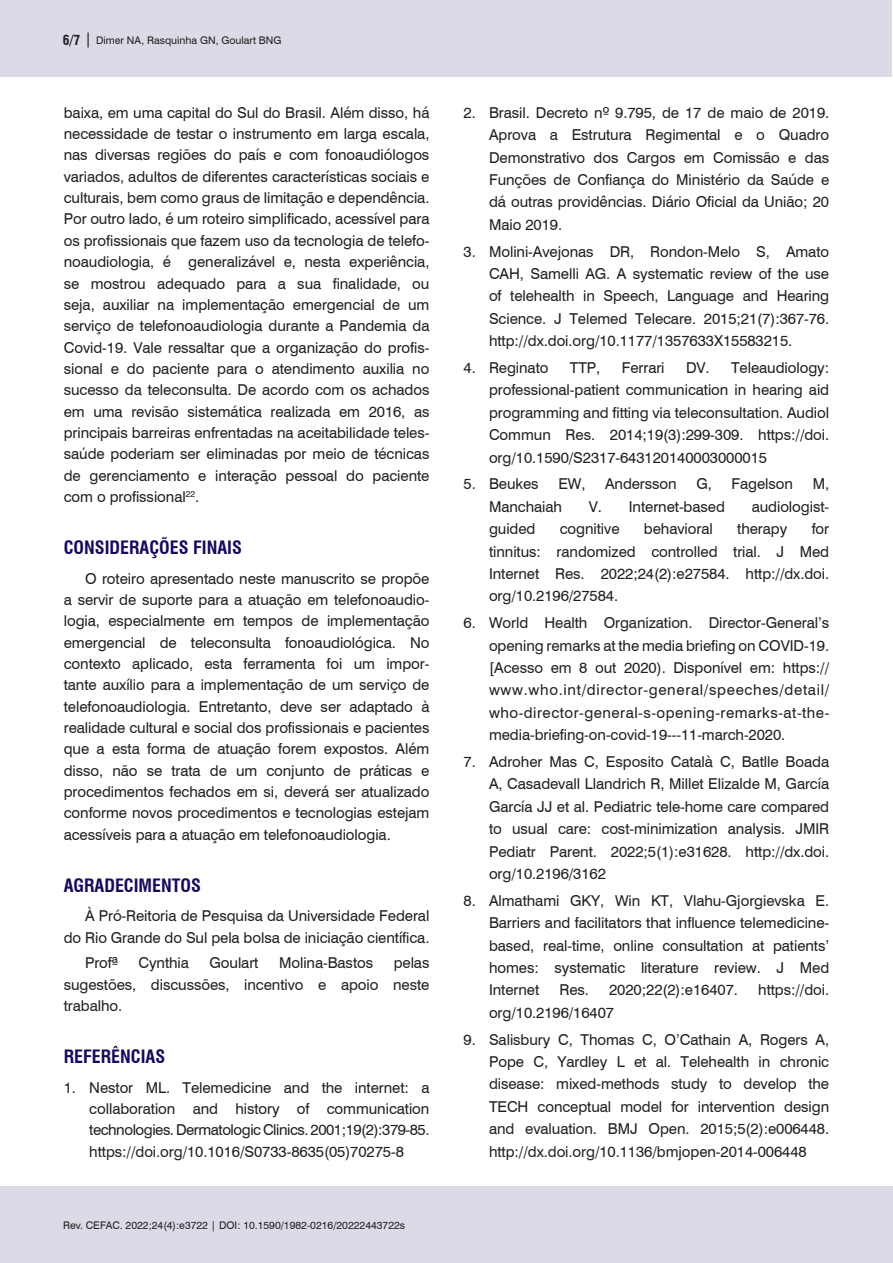
<style>
.page{position:relative;width:893px;height:1263px;background:#fff}
.page>*{position:absolute;margin:0;border:0;box-sizing:border-box;transform-origin:0 0}
.Nivel_1{font:700 condensed 18px "Swiss 721 BT";color:#18085f}
.Corpo_do_texto{font:15px/21.3px "Swiss 721 BT";letter-spacing:-.005em;color:#231f20;text-align:justify}
.t1{font:10.5px "Swiss 721 BT";color:#231f20}
.s1{font-weight:700;font-stretch:condensed;font-size:13.5px}
.s2{font-size:15px}
</style>
<div class="page">
<div style="left:0;top:1186px;width:892px;height:77px;background:#dcdae7"></div>
<div style="left:0;top:0;width:892px;height:77px;background:#dcdae7"></div>
<p class="t1" style="left:63px;top:33px;width:220px"><span class="s1">6/7</span> <span class="s2">|</span> Dimer NA, Rasquinha GN, Goulart BNG</p>
<p class="Corpo_do_texto" style="left:64px;top:101px;width:367px">baixa, em uma capital do Sul do Brasil. Além disso, há necessidade de testar o instrumento em larga escala, nas diversas regiões do país e com fonoaudiólogos variados, adultos de diferentes características sociais e culturais, bem como graus de limitação e dependência.<br>Por outro lado, é um roteiro simplificado, acessível para os profissionais que fazem uso da tecnologia de telefo&shy;noaudiologia, é generalizável e, nesta experiência, se mostrou adequado para a sua finalidade, ou seja, auxiliar na implementação emergencial de um serviço de telefonoaudiologia durante a Pandemia da Covid-19. Vale ressaltar que a organização do profis&shy;sional e do paciente para o atendimento auxilia no sucesso da teleconsulta. De acordo com os achados em uma revisão sistemática realizada em 2016, as principais barreiras enfrentadas na aceitabilidade teles&shy;saúde poderiam ser eliminadas por meio de técnicas de gerenciamento e interação pessoal do paciente com o profissional<sup>22</sup>.</p>
<p class="Nivel_1" style="left:64px;top:536px;width:180px">CONSIDERAÇÕES FINAIS</p>
<p class="Corpo_do_texto" style="left:64px;top:567px;width:367px;text-indent:21px">O roteiro apresentado neste manuscrito se propõe a servir de suporte para a atuação em telefonoaudio&shy;logia, especialmente em tempos de implementação emergencial de teleconsulta fonoaudiológica. No contexto aplicado, esta ferramenta foi um impor&shy;tante auxílio para a implementação de um serviço de telefonoaudiologia. Entretanto, deve ser adaptado à realidade cultural e social dos profissionais e pacientes que a esta forma de atuação forem expostos. Além disso, não se trata de um conjunto de práticas e procedimentos fechados em si, deverá ser atualizado conforme novos procedimentos e tecnologias estejam acessíveis para a atuação em telefonoaudiologia.</p>
<p class="Nivel_1" style="left:64px;top:874px;width:139px">AGRADECIMENTOS</p>
<p class="Corpo_do_texto" style="left:64px;top:905px;width:367px;text-align:right">À Pró-Reitoria de Pesquisa da Universidade Federal do Rio Grande do Sul pela bolsa de iniciação científica.</p>
<p class="Corpo_do_texto" style="left:85px;top:952px;width:34px">Profª</p>
<p class="Corpo_do_texto" style="left:138px;top:952px;width:52px">Cynthia</p>
<p class="Corpo_do_texto" style="left:210px;top:952px;width:50px">Goulart</p>
<p class="Corpo_do_texto" style="left:279px;top:952px;width:96px">Molina-Bastos</p>
<p class="Corpo_do_texto" style="left:64px;top:952px;width:367px;text-indent:330px">pelas sugestões, discussões, incentivo e apoio neste trabalho.</p>
<p class="Nivel_1" style="left:64px;top:1045px;width:103px">REFERÊNCIAS</p>
<p class="Corpo_do_texto" style="left:89px;top:1076px;width:342px;text-indent:-26px">1. Nestor ML. Telemedicine and the internet: a collaboration and history of communication technologies. Dermatologic Clinics. 2001;19(2):379-85. https://doi.org/10.1016/S0733-8635(05)70275-8</p>
<p class="t1" style="left:63px;top:1218px;width:344px">Rev. CEFAC. 2022;24(4):e3722 | DOI: 10.1590/1982-0216/20222443722s</p>
<p class="Corpo_do_texto" style="left:489px;top:101px;width:342px;line-height:22.4px;text-indent:-26px">2. Brasil. Decreto nº 9.795, de 17 de maio de 2019.<br>Aprova a Estrutura Regimental e o Quadro Demonstrativo dos Cargos em Comissão e das Funções de Confiança do Ministério da Saúde e dá outras providências. Diário Oficial da União; 20<br>Maio 2019.</p>
<p class="Corpo_do_texto" style="left:489px;top:239px;width:342px;line-height:22.4px;text-indent:-26px">3. Molini-Avejonas DR, Rondon-Melo S, Amato CAH, Samelli AG. A systematic review of the use of telehealth in Speech, Language and Hearing Science. J Telemed Telecare. 2015;21(7):367-76. http://dx.doi.org/10.1177/1357633X15583215.</p>
<p class="Corpo_do_texto" style="left:463px;top:356px;width:87px">4. Reginato</p>
<p class="Corpo_do_texto" style="left:570px;top:356px;width:32px">TTP,</p>
<p class="Corpo_do_texto" style="left:622px;top:356px;width:44px">Ferrari</p>
<p class="Corpo_do_texto" style="left:489px;top:356px;width:342px;line-height:22.4px;text-indent:197px">DV. Teleaudiology: professional-patient communication in hearing aid programming and fitting via teleconsultation. Audiol Commun Res. 2014;19(3):299-309. https://doi. org/10.1590/S2317-643120140003000015</p>
<p class="Corpo_do_texto" style="left:463px;top:473px;width:77px">5. Beukes</p>
<p class="Corpo_do_texto" style="left:558px;top:473px;width:29px">EW,</p>
<p class="Corpo_do_texto" style="left:605px;top:473px;width:73px">Andersson</p>
<p class="Corpo_do_texto" style="left:696px;top:473px;width:17px">G,</p>
<p class="Corpo_do_texto" style="left:731px;top:473px;width:63px">Fagelson</p>
<p class="Corpo_do_texto" style="left:813px;top:473px;width:18px">M,</p>
<p class="Corpo_do_texto" style="left:489px;top:495px;width:75px">Manchaiah</p>
<p class="Corpo_do_texto" style="left:589px;top:495px;width:138px">V. Internet-based</p>
<p class="Corpo_do_texto" style="left:752px;top:495px;width:79px">audiologist-</p>
<p class="Corpo_do_texto" style="left:489px;top:518px;width:48px">guided</p>
<p class="Corpo_do_texto" style="left:560px;top:518px;width:61px">cognitive</p>
<p class="Corpo_do_texto" style="left:644px;top:518px;width:70px">behavioral</p>
<p class="Corpo_do_texto" style="left:737px;top:518px;width:52px">therapy</p>
<p class="Corpo_do_texto" style="left:489px;top:517px;width:342px;line-height:22.4px;text-indent:323px">for tinnitus: randomized controlled trial. J Med Internet Res. 2022;24(2):e27584. http://dx.doi. org/10.2196/27584.</p>
<p class="Corpo_do_texto" style="left:489px;top:611px;width:342px;line-height:22.4px;text-indent:-26px">6. World Health Organization. Director-General’s opening remarks at the media briefing on COVID-19. [Acesso em 8 out 2020). Disponível em: https:// www.who.int/director-general/speeches/detail/ who-director-general-s-opening-remarks-at-the&shy;media-briefing-on-covid-19---11-march-2020.</p>
<p class="Corpo_do_texto" style="left:489px;top:750px;width:342px;line-height:22.4px;text-indent:-26px">7. Adroher Mas C, Esposito Català C, Batlle Boada A, Casadevall Llandrich R, Millet Elizalde M, García García JJ et al. Pediatric tele-home care compared to usual care: cost-minimization analysis. JMIR Pediatr Parent. 2022;5(1):e31628. http://dx.doi. org/10.2196/3162</p>
<p class="Corpo_do_texto" style="left:489px;top:889px;width:342px;line-height:22.4px;text-indent:-26px">8. Almathami GKY, Win KT, Vlahu-Gjorgievska E.<br>Barriers and facilitators that influence telemedicine&shy;based, real-time, online consultation at patients’ homes: systematic literature review. J Med Internet</p>
<p class="Corpo_do_texto" style="left:559px;top:979px;width:31px">Res.</p>
<p class="Corpo_do_texto" style="left:609px;top:979px;width:130px">2020;22(2):e16407.</p>
<p class="Corpo_do_texto" style="left:758px;top:979px;width:73px">https://doi.</p>
<p class="Corpo_do_texto" style="left:489px;top:1001px;width:127px">org/10.2196/16407</p>
<p class="Corpo_do_texto" style="left:489px;top:1027px;width:342px;line-height:22.4px;text-indent:-26px">9. Salisbury C, Thomas C, O’Cathain A, Rogers A, Pope C, Yardley L et al. Telehealth in chronic disease: mixed-methods study to develop the TECH conceptual model for intervention design and evaluation. BMJ Open. 2015;5(2):e006448. http://dx.doi.org/10.1136/bmjopen-2014-006448</p>
</div>
